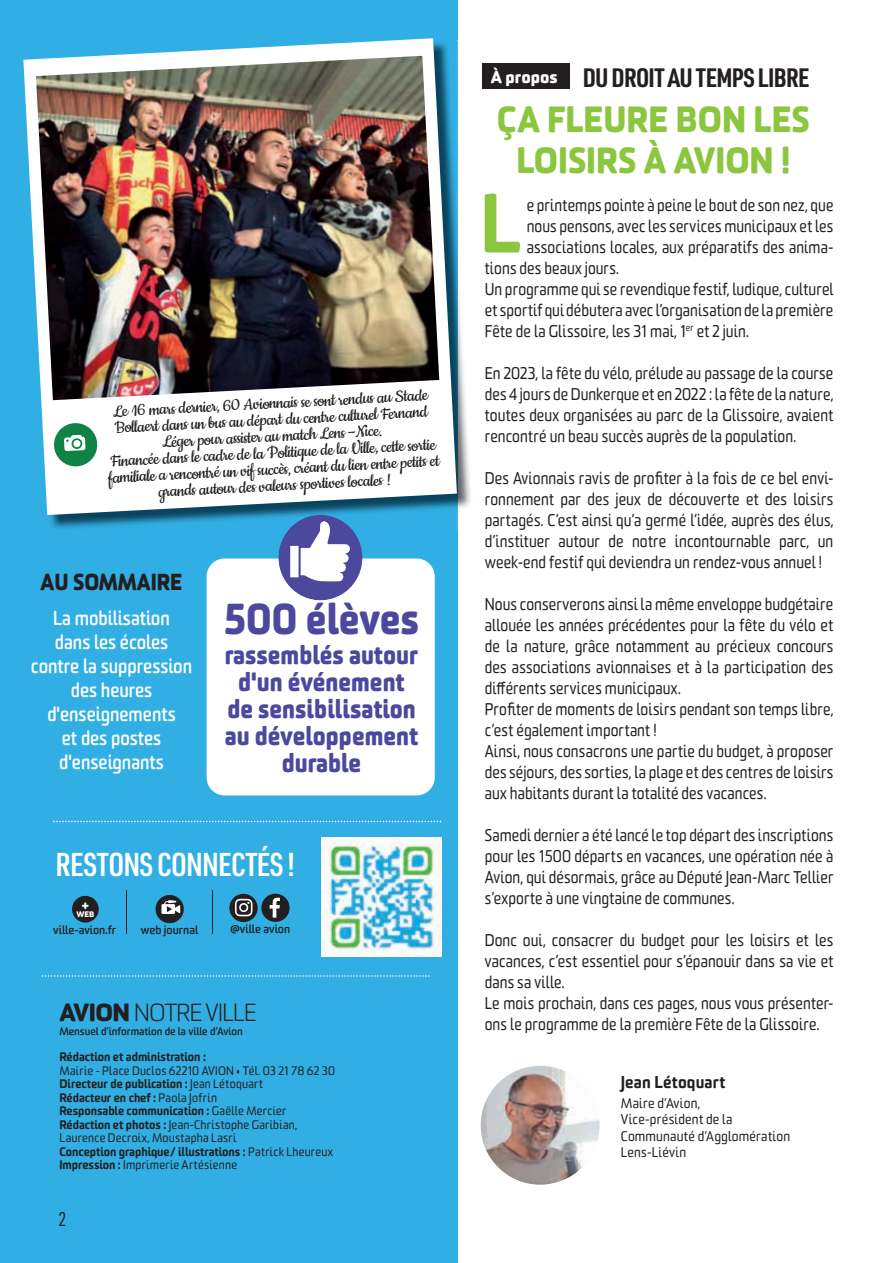
<style>
.page{position:relative;width:893px;height:1263px;background:#fff}
.page>*{position:absolute;margin:0;border:0;box-sizing:border-box;transform-origin:0 0}
.t1{font:900 80.7px "Sommet Rounded";color:#8bc63e;scale:.96 1}
.t2{font:800 42px "Sommet Rounded";color:#4b489e;scale:.9 1}
.t3{font:800 35.4px/40.2px "Sommet Rounded";color:#8bc63e;text-align:center;scale:.93 1}
.t4{font:600 32.4px "URWDIN Cond";letter-spacing:-.025em;color:#fff}
.t5{font:700 26.1px "URWDIN Cond";letter-spacing:-.025em;color:#231f20}
.t6{font:800 25.5px/27px "Sommet Rounded";color:#4b489e;text-align:center;scale:.9 1}
.t7{font:300 24px "Sommet Rounded";letter-spacing:-.025em;color:#231f20}
.t8{font:800 22.5px "Sommet Rounded";color:#231f20;scale:.9 1}
.t9{font:19.5px/16.5px "Cookie";color:#231f20;text-align:center;scale:1.04 1}
.t10{font:700 19.5px/24px "Sommet Rounded";color:#fff;text-align:center;scale:.9 1}
.t11{font:19.5px "URWDIN Cond";color:#231f20}
.t12{font:16.5px/21px "Sommet Rounded";letter-spacing:.01em;color:#231f20;text-align:justify;scale:.9 1}
.t13{font:900 16.5px "Sommet Rounded";letter-spacing:.01em;color:#231f20;scale:.96 1}
.t14{font:13.5px/16.5px "Sommet Rounded";letter-spacing:.02em;color:#231f20;scale:.96 1}
.t15{font:12px/13.5px "Sommet Rounded";letter-spacing:.02em;color:#231f20;scale:.96 1}
.t16{font:900 12px "Sommet Rounded";letter-spacing:-.005em;color:#231f20;scale:.96 1}
.t17{font:800 12px "Sommet Rounded";color:#fff}
.t18{font:700 11.4px "Sommet Rounded";color:#231f20}
.t19{font:700 10.5px "Sommet Rounded";color:#231f20}
.t20{font:800 7.8px "Sommet Rounded";color:#fff}
.s1{font-weight:800}
.s2{font-weight:900}
</style>
<div class="page">
<div style="left:0;top:0;width:458px;height:1263px;background:#31afe4"></div>
<img style="left:481px;top:1066px;width:119px;height:119px;border-radius:59px">
<div style="left:207px;top:558px;width:228px;height:237px;background:#fff;border-radius:18px"></div>
<img style="left:50px;top:41px;width:420px;height:490px">
<svg style="left:279px;top:515px;width:83px;height:85px"></svg>
<svg style="left:23px;top:38px;width:434px;height:477px;fill:#fff"></svg>
<img style="left:36px;top:56px;width:403px;height:344px">
<svg style="left:52px;top:421px;width:48px;height:48px;background:#7fbd9c"></svg>
<img style="left:322px;top:837px;width:119px;height:120px">
<div style="left:72px;top:896px;width:27px;height:26px;background:#231f20;border-radius:50%"></div>
<svg style="left:229px;top:894px;width:29px;height:28px"></svg>
<svg style="left:235px;top:899px;width:17px;height:17px"></svg>
<div style="left:261px;top:894px;width:29px;height:28px;background:#231f20;border-radius:50%"></div>
<svg style="left:270px;top:898px;width:10px;height:20px"></svg>
<div style="left:155px;top:895px;width:29px;height:28px;background:#231f20;border-radius:50%"></div>
<div style="left:161px;top:904px;width:14px;height:10px;background:#fff"></div>
<svg style="left:163px;top:900px;width:17px;height:13px"></svg>
<hr style="left:212px;top:891px;width:1px;height:43px;background:#231f20">
<svg style="left:53px;top:821px;width:388px;height:1px"></svg>
<hr style="left:126px;top:891px;width:1px;height:43px;background:#231f20">
<div style="left:482px;top:64px;width:87px;height:25px;background:#231f20"></div>
<svg style="left:42px;top:975px;width:388px;height:2px"></svg>
<p class="t9" style="left:105px;top:404px;width:320px;rotate:-3deg">Le 16 mars dernier, 60 Avionnais se sont rendus au Stade Bollaert dans un bus au départ du centre culturel Fernand Léger pour assister au match Lens –Nice.<br>Financée dans le cadre de la Politique de la Ville, cette sortie familiale a rencontré un vif succès, créant du lien entre petits et grands autour des valeurs sportives locales !</p>
<h3 class="t8" style="left:41px;top:566px;width:159px">AU SOMMAIRE</h3>
<p class="t10" style="left:31px;top:605px;width:181px">La mobilisation<br>dans les écoles contre la suppression des heures d'enseignements<br>et des postes d'enseignants</p>
<h2 class="t2" style="left:224px;top:590px;width:219px">500 élèves</h2>
<h3 class="t6" style="left:225px;top:640px;width:217px">rassemblés autour d'un événement de sensibilisation au développement durable</h3>
<h3 class="t4" style="left:55px;top:843px;width:241px">RESTONS CONNECTÉS !</h3>
<p class="t17" style="left:81px;top:896px;width:9px">+</p>
<p class="t20" style="left:76px;top:909px;width:19px">WEB</p>
<p class="t18" style="left:53px;top:923px;width:64px">ville-avion.fr</p>
<p class="t18" style="left:141px;top:922px;width:59px">web journal</p>
<p class="t18" style="left:230px;top:922px;width:62px">@ville avion</p>
<h3 class="t7" style="left:60px;top:998px;width:199px"><span class="s1">AVION</span> NOTRE VILLE</h3>
<p class="t19" style="left:60px;top:1024px;width:185px">Mensuel d’information de la ville d’Avion</p>
<p class="t16" style="left:60px;top:1049px;width:154px">Rédaction et administration :</p>
<p class="t15" style="left:60px;top:1064px;width:289px">Mairie - Place Duclos 62210 AVION • Tél. 03 21 78 62 30<br><span class="s2">Directeur de publication :</span> Jean Létoquart<br><span class="s2">Rédacteur en chef :</span> Paola Jofrin<br><span class="s2">Responsable communication :</span> Gaëlle Mercier <span class="s2">Rédaction et photos :</span> Jean-Christophe Garibian, Laurence Decroix, Moustapha Lasri<br><span class="s2">Conception graphique/ illustrations :</span> Patrick Lheureux <span class="s2">Impression :</span> Imprimerie Artésienne</p>
<p class="t11" style="left:59px;top:1206px;width:10px">2</p>
<h3 class="t5" style="left:491px;top:60px;width:320px"><sup>À</sup> <sup>propos</sup> DU DROIT AU TEMPS LIBRE</h3>
<h3 class="t3" style="left:497px;top:98px;width:338px">ÇA FLEURE BON LES<br>LOISIRS À AVION !</h3>
<h1 class="t1" style="left:480px;top:171px;width:44px">L</h1>
<p class="t12" style="left:527px;top:194px;width:342px">e printemps pointe à peine le bout de son nez, que</p>
<p class="t12" style="left:527px;top:215px;width:342px">nous pensons, avec les services municipaux et les</p>
<p class="t12" style="left:527px;top:236px;width:342px">associations locales, aux préparatifs des anima-</p>
<p class="t12" style="left:485px;top:257px;width:150px">tions des beaux jours.</p>
<p class="t12" style="left:485px;top:278px;width:389px">Un programme qui se revendique festif, ludique, culturel</p>
<p class="t12" style="left:485px;top:299px;width:389px">et sportif qui débutera avec l’organisation de la première</p>
<p class="t12" style="left:485px;top:320px;width:295px">Fête de la Glissoire, les 31 mai, 1<sup>er</sup> et 2 juin.</p>
<p class="t12" style="left:485px;top:362px;width:389px">En 2023, la fête du vélo, prélude au passage de la course des 4 jours de Dunkerque et en 2022 : la fête de la nature, toutes deux organisées au parc de la Glissoire, avaient rencontré un beau succès auprès de la population.</p>
<p class="t12" style="left:485px;top:467px;width:389px">Des Avionnais ravis de profiter à la fois de ce bel envi&shy;ronnement par des jeux de découverte et des loisirs partagés. C’est ainsi qu’a germé l’idée, auprès des élus, d’instituer autour de notre incontournable parc, un week-end festif qui deviendra un rendez-vous annuel !</p>
<p class="t12" style="left:485px;top:593px;width:389px;text-align:left">Nous conserverons ainsi la même enveloppe budgétaire allouée les années précédentes pour la fête du vélo et de la nature, grâce notamment au précieux concours des associations avionnaises et à la participation des différents services municipaux.<br>Profiter de moments de loisirs pendant son temps libre, c’est également important !<br>Ainsi, nous consacrons une partie du budget, à proposer des séjours, des sorties, la plage et des centres de loisirs aux habitants durant la totalité des vacances.</p>
<p class="t12" style="left:485px;top:824px;width:389px">Samedi dernier a été lancé le top départ des inscriptions pour les 1500 départs en vacances, une opération née à Avion, qui désormais, grâce au Député Jean-Marc Tellier s’exporte à une vingtaine de communes.</p>
<p class="t12" style="left:485px;top:929px;width:389px;text-align:left">Donc oui, consacrer du budget pour les loisirs et les vacances, c’est essentiel pour s’épanouir dans sa vie et dans sa ville.<br>Le mois prochain, dans ces pages, nous vous présenter&shy;ons le programme de la première Fête de la Glissoire.</p>
<p class="t13" style="left:621px;top:1071px;width:110px">Jean Létoquart</p>
<p class="t14" style="left:621px;top:1094px;width:178px">Maire d’Avion,<br>Vice-président de la<br>Communauté d’Agglomération<br>Lens-Liévin</p>
</div>
